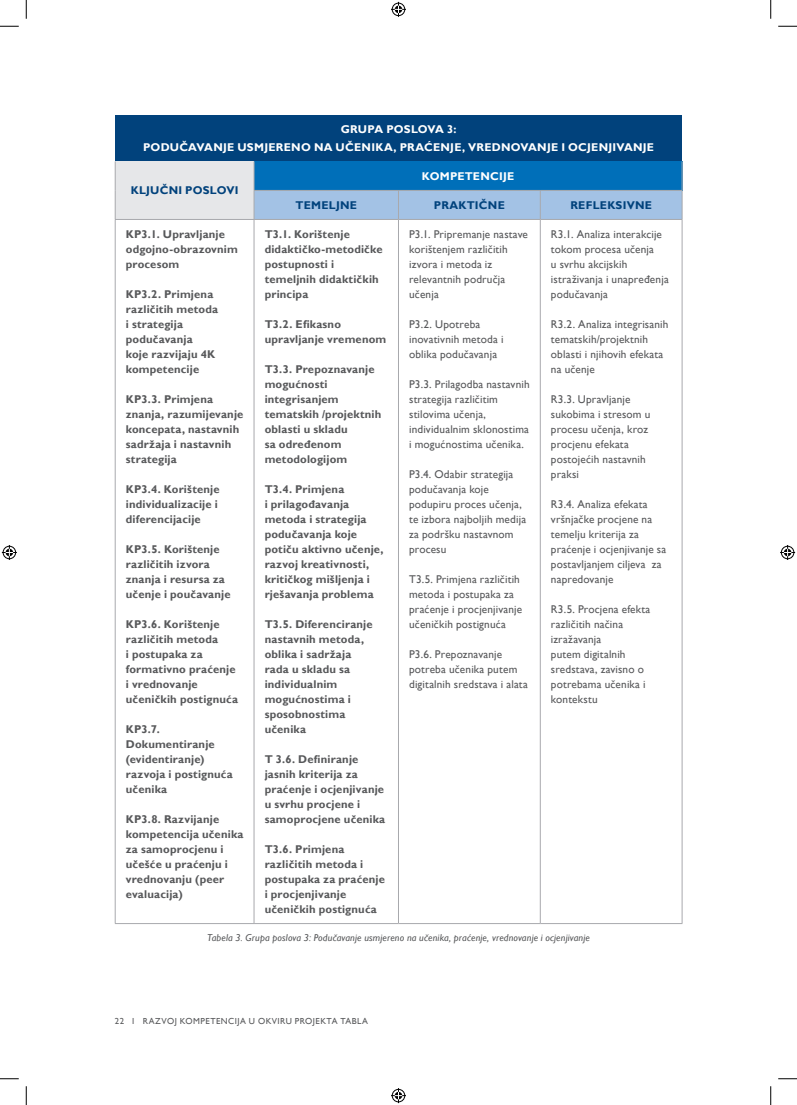
<style>
.page{position:relative;width:797px;height:1105px;background:#fff}
.page>*{position:absolute;margin:0;border:0;box-sizing:border-box;transform-origin:0 0}
.t1{font:700 11.25px/15px "Gill Sans";letter-spacing:.015em;color:#57585a}
.t2{font:11.25px/15px "Gill Sans";letter-spacing:.015em;color:#57585a}
.t3{font:700 11.25px/17.5px "Gill Sans";letter-spacing:.02em;color:#fff;text-align:center}
.t4{font:700 11.25px "Gill Sans";letter-spacing:.02em;color:#01427c}
.t5{font:italic 10px "Gill Sans";letter-spacing:.015em;color:#57585a}
.t6{font:8.75px "Gill Sans";letter-spacing:.055em;color:#57585a}
</style>
<div class="page">
<div style="left:115px;top:115px;width:567px;height:46px;background:#01427c"></div>
<div style="left:115px;top:161px;width:139px;height:58px;background:#e6e7e9"></div>
<svg style="left:115px;top:161px;width:1px;height:58px"></svg>
<svg style="left:254px;top:161px;width:428px;height:58px;background:#5198cd"></svg>
<hr style="left:115px;top:219px;width:139px;height:1px;background:#a8a9ad">
<hr style="left:115px;top:220px;width:1px;height:703px;background:#a8a9ad">
<hr style="left:254px;top:219px;width:144px;height:1px;background:#a8a9ad">
<hr style="left:254px;top:220px;width:1px;height:703px;background:#a8a9ad">
<hr style="left:398px;top:219px;width:142px;height:1px;background:#a8a9ad">
<hr style="left:398px;top:220px;width:1px;height:703px;background:#a8a9ad">
<hr style="left:540px;top:219px;width:142px;height:1px;background:#a8a9ad">
<hr style="left:540px;top:220px;width:1px;height:703px;background:#a8a9ad">
<hr style="left:681px;top:220px;width:1px;height:703px;background:#a8a9ad">
<hr style="left:115px;top:923px;width:139px;height:1px;background:#a8a9ad">
<hr style="left:254px;top:923px;width:144px;height:1px;background:#a8a9ad">
<hr style="left:398px;top:923px;width:142px;height:1px;background:#a8a9ad">
<hr style="left:540px;top:923px;width:142px;height:1px;background:#a8a9ad">
<svg style="left:0;top:25px;width:19px;height:2px"></svg>
<svg style="left:778px;top:25px;width:19px;height:2px"></svg>
<svg style="left:0;top:1078px;width:19px;height:1px"></svg>
<svg style="left:778px;top:1078px;width:19px;height:1px"></svg>
<svg style="left:25px;top:0;width:2px;height:19px"></svg>
<svg style="left:25px;top:1086px;width:2px;height:19px"></svg>
<svg style="left:770px;top:0;width:1px;height:19px"></svg>
<svg style="left:770px;top:1086px;width:1px;height:19px"></svg>
<svg style="left:391px;top:2px;width:15px;height:15px"></svg>
<svg style="left:391px;top:1088px;width:15px;height:15px"></svg>
<svg style="left:2px;top:545px;width:15px;height:15px"></svg>
<svg style="left:780px;top:545px;width:15px;height:15px"></svg>
<p class="t3" style="left:143px;top:121px;width:512px">GRUPA POSLOVA 3:<br>PODUČAVANJE USMJERENO NA UČENIKA, PRAĆENJE, VREDNOVANJE I OCJENJIVANJE</p>
<p class="t4" style="left:131px;top:184px;width:109px">KLJUČNI POSLOVI</p>
<p class="t3" style="left:422px;top:168px;width:94px">KOMPETENCIJE</p>
<p class="t4" style="left:295px;top:198px;width:63px">TEMELJNE</p>
<p class="t4" style="left:434px;top:198px;width:72px">PRAKTIČNE</p>
<p class="t4" style="left:570px;top:198px;width:83px">REFLEKSIVNE</p>
<p class="t1" style="left:126px;top:227px;width:114px">KP3.1. Upravljanje odgojno-obrazovnim procesom</p>
<p class="t1" style="left:126px;top:287px;width:94px">KP3.2. Primjena različitih metoda i strategija podučavanja<br>koje razvijaju 4K kompetencije</p>
<p class="t1" style="left:126px;top:392px;width:119px">KP3.3. Primjena znanja, razumijevanje koncepata, nastavnih sadržaja i nastavnih strategija</p>
<p class="t1" style="left:126px;top:482px;width:95px">KP3.4. Korištenje individualizacije i diferencijacije</p>
<p class="t1" style="left:126px;top:542px;width:106px">KP3.5. Korištenje različitih izvora znanja i resursa za učenje i poučavanje</p>
<p class="t1" style="left:126px;top:617px;width:114px">KP3.6. Korištenje različitih metoda<br>i postupaka za formativno praćenje i vrednovanje učeničkih postignuća</p>
<p class="t1" style="left:126px;top:722px;width:108px">KP3.7.<br>Dokumentiranje (evidentiranje) razvoja i postignuća učenika</p>
<p class="t1" style="left:126px;top:812px;width:119px">KP3.8. Razvijanje kompetencija učenika za samoprocjenu i učešće u praćenju i vrednovanju (peer evaluacija)</p>
<p class="t1" style="left:265px;top:227px;width:119px">T3.1. Korištenje didaktičko-metodičke postupnosti i temeljnih didaktičkih principa</p>
<p class="t1" style="left:265px;top:317px;width:123px">T3.2. Efikasno upravljanje vremenom</p>
<p class="t1" style="left:265px;top:362px;width:118px">T3.3. Prepoznavanje mogućnosti integrisanjem tematskih /projektnih oblasti u skladu<br>sa određenom metodologijom</p>
<p class="t1" style="left:265px;top:482px;width:120px">T3.4. Primjena<br>i prilagođavanja metoda i strategija podučavanja koje potiču aktivno učenje, razvoj kreativnosti, kritičkog mišljenja i rješavanja problema</p>
<p class="t1" style="left:265px;top:617px;width:109px">T3.5. Diferenciranje nastavnih metoda, oblika i sadržaja rada u skladu sa individualnim mogućnostima i sposobnostima učenika</p>
<p class="t1" style="left:265px;top:752px;width:122px">T 3.6. Definiranje jasnih kriterija za praćenje i ocjenjivanje u svrhu procjene i samoprocjene učenika</p>
<p class="t1" style="left:265px;top:842px;width:122px">T3.6. Primjena različitih metoda i postupaka za praćenje i procjenjivanje učeničkih postignuća</p>
<p class="t2" style="left:409px;top:227px;width:120px">P3.1. Pripremanje nastave korištenjem različitih izvora i metoda iz relevantnih područja učenja</p>
<p class="t2" style="left:409px;top:317px;width:96px">P3.2. Upotreba inovativnih metoda i oblika podučavanja</p>
<p class="t2" style="left:409px;top:377px;width:122px">P3.3. Prilagodba nastavnih strategija različitim stilovima učenja, individualnim sklonostima i mogućnostima učenika.</p>
<p class="t2" style="left:409px;top:467px;width:118px">P3.4. Odabir strategija podučavanja koje podupiru proces učenja, te izbora najboljih medija za podršku nastavnom procesu</p>
<p class="t2" style="left:409px;top:572px;width:115px">T3.5. Primjena različitih metoda i postupaka za praćenje i procjenjivanje učeničkih postignuća</p>
<p class="t2" style="left:409px;top:647px;width:120px">P3.6. Prepoznavanje potreba učenika putem digitalnih sredstava i alata</p>
<p class="t2" style="left:551px;top:227px;width:119px">R3.1. Analiza interakcije tokom procesa učenja<br>u svrhu akcijskih istraživanja i unapređenja podučavanja</p>
<p class="t2" style="left:551px;top:317px;width:119px">R3.2. Analiza integrisanih tematskih/projektnih oblasti i njihovih efekata na učenje</p>
<p class="t2" style="left:551px;top:392px;width:101px">R3.3. Upravljanje sukobima i stresom u procesu učenja, kroz procjenu efekata postojećih nastavnih praksi</p>
<p class="t2" style="left:551px;top:496px;width:117px">R3.4. Analiza efekata vršnjačke procjene na temelju kriterija za praćenje i ocjenjivanje sa postavljanjem ciljeva za napredovanje</p>
<p class="t2" style="left:551px;top:601px;width:101px">R3.5. Procjena efekta različitih načina izražavanja<br>putem digitalnih sredstava, zavisno o potrebama učenika i kontekstu</p>
<p class="t5" style="left:207px;top:932px;width:384px">Tabela 3. Grupa poslova 3: Podučavanje usmjereno na učenika, praćenje, vrednovanje i ocjenjivanje</p>
<p class="t6" style="left:115px;top:1016px;width:255px">22 I RAZVOJ KOMPETENCIJA U OKVIRU PROJEKTA TABLA</p>
</div>
